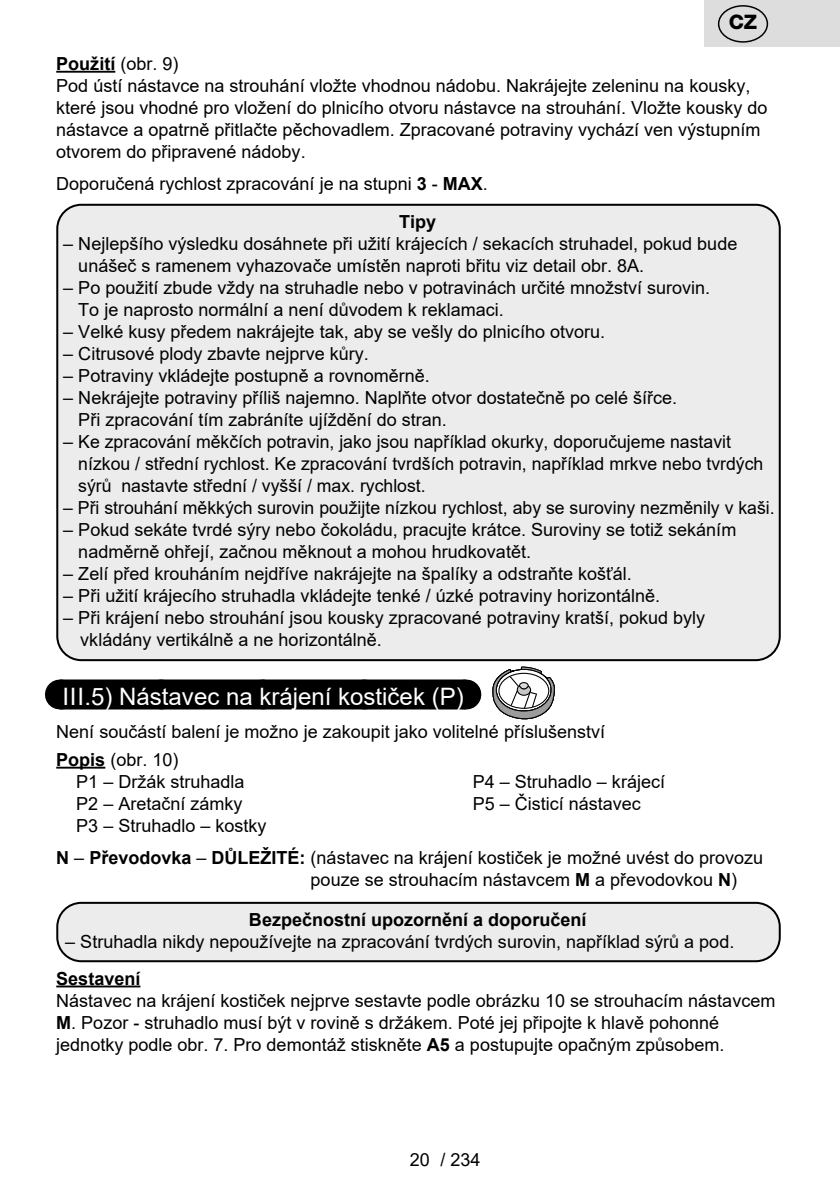
<style>
.page{position:relative;width:840px;height:1191px;background:#fff}
.page>*{position:absolute;margin:0;border:0;box-sizing:border-box;transform-origin:0 0}
.Grafický_nadpis_ETA{font:24px "Arial";color:#fff}
.t1{font:800 20px "Helvetica Neue OT";color:#000}
.Normální{font:18px/22px "Arial";color:#000}
._3_Text{font:18px "Arial";color:#000}
.Normální-2{font:700 18px "Arial";color:#000}
.s1{font-weight:400}
.s2{font-weight:700}
.s3{color:#ececec}
</style>
<div class="page">
<hr style="left:56px;top:71px;width:59px;height:2px;background:#000">
<div style="left:60px;top:679px;width:405px;height:30px;background:#000"></div>
<svg style="left:161px;top:679px;width:253px;height:1px"></svg>
<hr style="left:465px;top:679px;width:1px;height:30px;background:#000">
<hr style="left:56px;top:766px;width:49px;height:2px;background:#000">
<hr style="left:56px;top:985px;width:84px;height:2px;background:#000">
<div style="left:57px;top:205px;width:722px;height:455px;background:#ececec;border-radius:24px"></div>
<div style="left:56px;top:204px;width:724px;height:457px;border:2px solid #000;border-radius:24px"></div>
<div style="left:57px;top:903px;width:722px;height:58px;background:#ececec;border-radius:24px"></div>
<div style="left:56px;top:902px;width:724px;height:60px;border:2px solid #000;border-radius:24px"></div>
<svg style="left:492px;top:666px;width:62px;height:53px"></svg>
<div style="left:704px;top:0;width:135px;height:47px;background:#ddd"></div>
<div style="left:717px;top:5px;width:50px;height:38px;border:1px solid #000;border-radius:50%"></div>
<p class="t1" style="left:728px;top:10px;width:30px">CZ</p>
<p class="Normální-2" style="left:56px;top:51px;width:124px">Použití <span class="s1">(obr. 9)</span></p>
<p class="Normální" style="left:56px;top:74px;width:712px">Pod ústí nástavce na strouhání vložte vhodnou nádobu. Nakrájejte zeleninu na kousky, které jsou vhodné pro vložení do plnicího otvoru nástavce na strouhání. Vložte kousky do nástavce a opatrně přitlačte pěchovadlem. Zpracované potraviny vychází ven výstupním otvorem do připravené nádoby.</p>
<p class="Normální" style="left:56px;top:172px;width:433px">Doporučená rychlost zpracování je na stupni <span class="s2">3</span> - <span class="s2">MAX</span>.</p>
<p class="Normální-2" style="left:399px;top:209px;width:39px">Tipy</p>
<p class="Normální" style="left:78px;top:232px;width:660px;text-indent:-15px">– Nejlepšího výsledku dosáhnete při užití krájecích / sekacích struhadel, pokud bude unášeč s ramenem vyhazovače umístěn naproti břitu viz detail obr. 8A.</p>
<p class="Normální" style="left:78px;top:276px;width:633px;text-indent:-15px">– Po použití zbude vždy na struhadle nebo v potravinách určité množství surovin.<br>To je naprosto normální a není důvodem k reklamaci.</p>
<p class="Normální" style="left:63px;top:320px;width:543px">– Velké kusy předem nakrájejte tak, aby se vešly do plnicího otvoru.</p>
<p class="Normální" style="left:63px;top:342px;width:307px">– Citrusové plody zbavte nejprve kůry.</p>
<p class="Normální" style="left:63px;top:364px;width:368px">– Potraviny vkládejte postupně a rovnoměrně.</p>
<p class="Normální" style="left:78px;top:386px;width:600px;text-indent:-15px">– Nekrájejte potraviny příliš najemno. Naplňte otvor dostatečně po celé šířce.<br>Při zpracování tím zabráníte ujíždění do stran.</p>
<p class="Normální" style="left:78px;top:430px;width:686px;text-indent:-15px">– Ke zpracování měkčích potravin, jako jsou například okurky, doporučujeme nastavit nízkou / střední rychlost. Ke zpracování tvrdších potravin, například mrkve nebo tvrdých sýrů<span class="s3">,</span> nastavte střední / vyšší / max. rychlost.</p>
<p class="Normální" style="left:63px;top:496px;width:712px">– Při strouhání měkkých surovin použijte nízkou rychlost, aby se suroviny nezměnily v kaši.</p>
<p class="Normální" style="left:78px;top:518px;width:659px;text-indent:-15px">– Pokud sekáte tvrdé sýry nebo čokoládu, pracujte krátce. Suroviny se totiž sekáním nadměrně ohřejí, začnou měknout a mohou hrudkovatět.</p>
<p class="Normální" style="left:63px;top:562px;width:570px">– Zelí před krouháním nejdříve nakrájejte na špalíky a odstraňte košťál.</p>
<p class="Normální" style="left:63px;top:584px;width:598px">– Při užití krájecího struhadla vkládejte tenké / úzké potraviny horizontálně.</p>
<p class="Normální" style="left:80px;top:606px;width:626px;text-indent:-17px">– Při krájení nebo strouhání jsou kousky zpracované potraviny kratší, pokud byly vkládány vertikálně a ne horizontálně.</p>
<p class="Grafický_nadpis_ETA" style="left:62px;top:680px;width:402px">III.5) Nástavec na krájení kostiček (P)</p>
<p class="Normální" style="left:56px;top:720px;width:550px">Není součástí balení je možno je zakoupit jako volitelné příslušenství</p>
<p class="Normální" style="left:56px;top:748px;width:124px"><span class="s2">Popis</span> (obr. 10)</p>
<p class="_3_Text" style="left:76px;top:769px;width:170px">P1 – Držák struhadla</p>
<p class="_3_Text" style="left:472px;top:769px;width:194px">P4 – Struhadlo – krájecí</p>
<p class="_3_Text" style="left:76px;top:791px;width:168px">P2 – Aretační zámky</p>
<p class="_3_Text" style="left:472px;top:791px;width:170px">P5 – Čisticí nástavec</p>
<p class="_3_Text" style="left:76px;top:813px;width:192px">P3 – Struhadlo – kostky</p>
<p class="Normální" style="left:310px;top:846px;width:454px;text-indent:-254px"><span class="s2">N</span> – <span class="s2">Převodovka</span> – <span class="s2">DŮLEŽITÉ:</span> (nástavec na krájení kostiček je možné uvést do provozu pouze se strouhacím nástavcem <span class="s2">M</span> a převodovkou <span class="s2">N</span>)</p>
<p class="Normální-2" style="left:249px;top:907px;width:339px">Bezpečnostní upozornění a doporučení</p>
<p class="Normální" style="left:65px;top:930px;width:670px">– Struhadla nikdy nepoužívejte na zpracování tvrdých surovin, například sýrů a pod.</p>
<p class="Normální-2" style="left:56px;top:965px;width:86px">Sestavení</p>
<p class="Normální" style="left:56px;top:989px;width:720px">Nástavec na krájení kostiček nejprve sestavte podle obrázku 10 se strouhacím nástavcem<br><span class="s2">M</span>. Pozor - struhadlo musí být v rovině s držákem. Poté jej připojte k hlavě pohonné jednotky podle obr. 7. Pro demontáž stiskněte <span class="s2">A5</span> a postupujte opačným způsobem.</p>
<p class="Normální" style="left:410px;top:1149px;width:72px">20 / 234</p>
</div>
